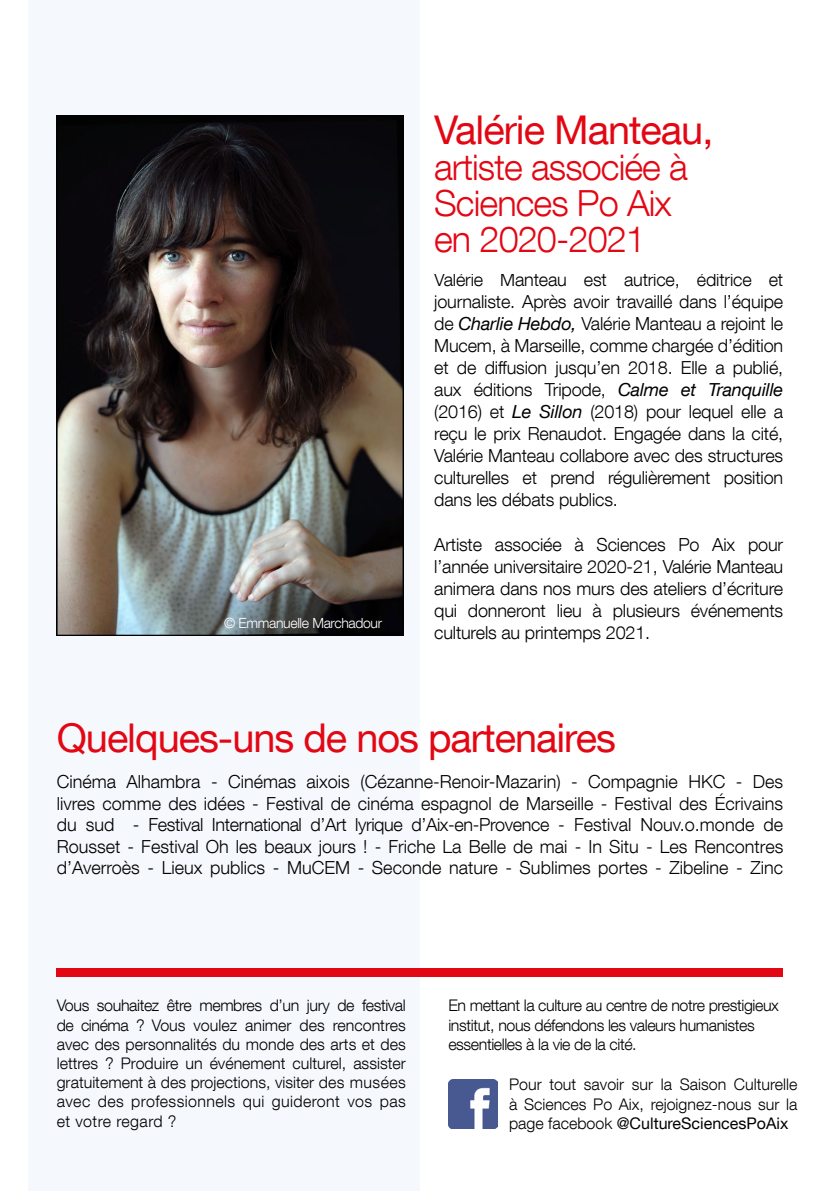
<style>
.page{position:relative;width:840px;height:1191px;background:#fff}
.page>*{position:absolute;margin:0;border:0;box-sizing:border-box;transform-origin:0 0}
.t1{font:39.6px "Helvetica Neue LT Com";letter-spacing:-.025em;color:#e30613}
.t2{font:300 36px/36px "Helvetica Neue LT Com";letter-spacing:-.025em;color:#e30613}
.t3{font:300 18px/22px "Helvetica Neue LT Com";letter-spacing:-.01em;color:#000;text-align:justify}
.t4{font:300 16px/19.2px "Helvetica Neue LT Com";letter-spacing:-.025em;color:#000;text-align:justify}
.t5{font:300 14px "Helvetica Neue LT Com";letter-spacing:-.025em;color:#fff}
.s1{font-weight:400;font-style:italic}
.s2{font-weight:400}
</style>
<div class="page">
<div style="left:28px;top:0;width:392px;height:1191px;background:#f5f8fc"></div>
<img style="left:57px;top:116px;width:346px;height:519px">
<img style="left:448px;top:1079px;width:49px;height:49px">
<div style="left:57px;top:968px;width:725px;height:8px;background:#e30613"></div>
<p class="t5" style="left:224px;top:615px;width:159px">© Emmanuelle Marchadour</p>
<h1 class="t1" style="left:434px;top:105px;width:280px">Valérie Manteau,</h1>
<h2 class="t2" style="left:434px;top:148px;width:255px">artiste associée à<br>Sciences Po Aix en 2020-2021</h2>
<p class="t3" style="left:434px;top:269px;width:350px">Valérie Manteau est autrice, éditrice et journaliste. Après avoir travaillé dans l’équipe de <span class="s1">Charlie Hebdo,</span> Valérie Manteau a rejoint le Mucem, à Marseille, comme chargée d’édition et de diffusion jusqu’en 2018. Elle a publié, aux éditions Tripode, <span class="s1">Calme et Tranquille </span>(2016) et <span class="s1">Le Sillon</span> (2018) pour lequel elle a reçu le prix Renaudot. Engagée dans la cité, Valérie Manteau collabore avec des structures culturelles et prend régulièrement position dans les débats publics.</p>
<p class="t3" style="left:434px;top:533px;width:350px">Artiste associée à Sciences Po Aix pour l’année universitaire 2020-21, Valérie Manteau animera dans nos murs des ateliers d’écriture qui donneront lieu à plusieurs événements culturels au printemps 2021.</p>
<h1 class="t1" style="left:57px;top:713px;width:560px">Quelques-uns de nos partenaires</h1>
<p class="t3" style="left:57px;top:770px;width:727px">Cinéma Alhambra - Cinémas aixois (Cézanne-Renoir-Mazarin) - Compagnie HKC - Des livres comme des idées - Festival de cinéma espagnol de Marseille - Festival des Écrivains du sud - Festival International d’Art lyrique d’Aix-en-Provence - Festival Nouv.o.monde de Rousset - Festival Oh les beaux jours ! - Friche La Belle de mai - In Situ - Les Rencontres d’Averroès - Lieux publics - MuCEM - Seconde nature - Sublimes portes - Zibeline - Zinc</p>
<p class="t4" style="left:57px;top:995px;width:350px">Vous souhaitez être membres d’un jury de festival de cinéma ? Vous voulez animer des rencontres avec des personnalités du monde des arts et des lettres ? Produire un événement culturel, assister gratuitement à des projections, visiter des musées avec des professionnels qui guideront vos pas et votre regard ?</p>
<p class="t4" style="left:448px;top:995px;width:332px;text-align:left">En mettant la culture au centre de notre prestigieux institut, nous défendons les valeurs humanistes essentielles à la vie de la cité.</p>
<p class="t4" style="left:509px;top:1074px;width:290px">Pour tout savoir sur la Saison Culturelle à Sciences Po Aix, rejoignez-nous sur la page facebook <span class="s2">@CultureSciencesPoAix</span></p>
</div>
